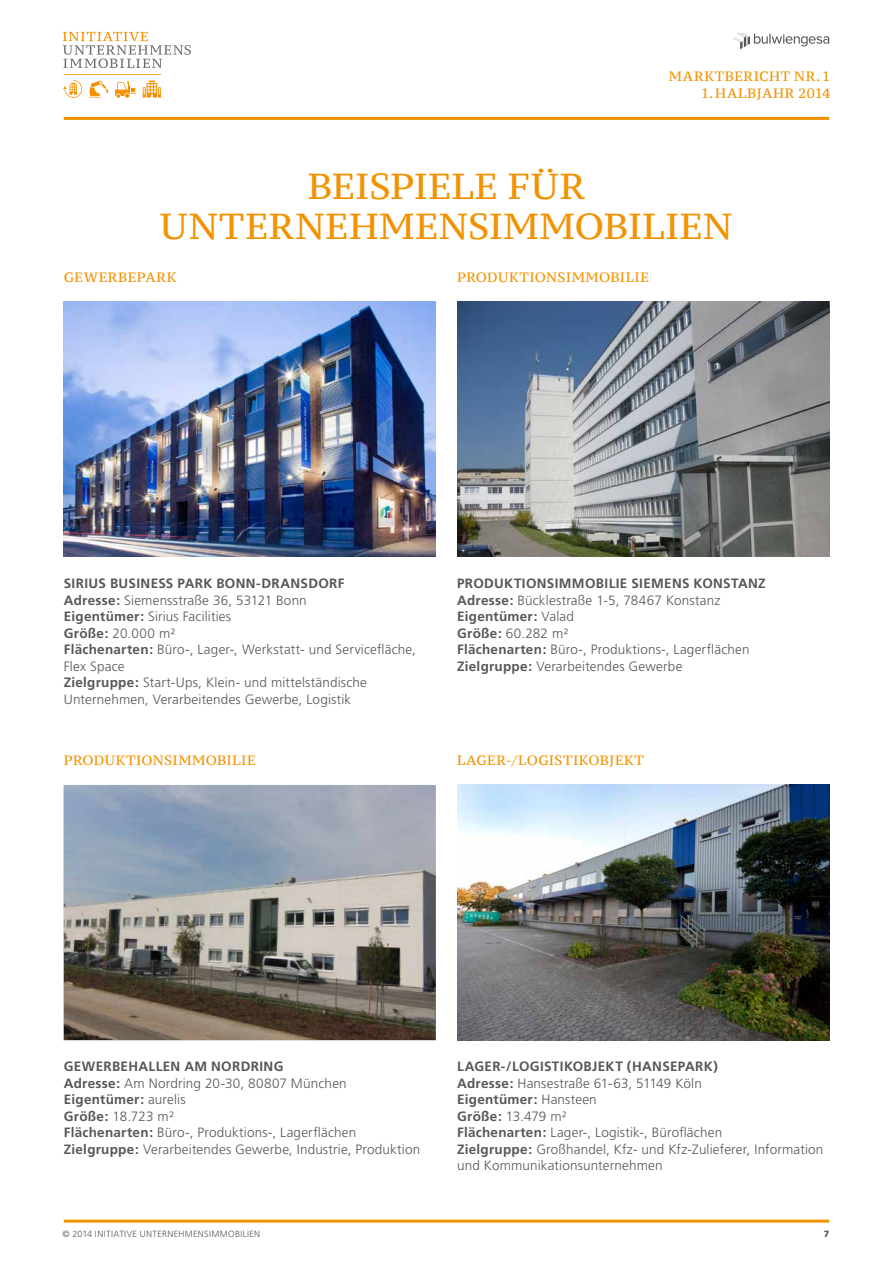
<style>
.page{position:relative;width:893px;height:1263px;background:#fff}
.page>*{position:absolute;margin:0;border:0;box-sizing:border-box;transform-origin:0 0}
.t1{font:36px/40.5px "PT Serif Caption";letter-spacing:.01em;color:#f39200;text-align:center}
.t2{font:300 13.5px/16.5px "Frutiger";letter-spacing:.015em;color:#575757}
.t3{font:13.5px "PT Serif Caption";letter-spacing:.04em;color:#f39200}
.t4{font:700 13.5px "Frutiger";letter-spacing:.025em;color:#575757}
.t5{font:300 9px "Frutiger";letter-spacing:.04em;color:#575757}
.t6{font:900 9px "Frutiger";color:#575757}
.s1{font-weight:700}
</style>
<div class="page">
<hr style="left:64px;top:1219px;width:765px;height:3px;background:#f39200">
<hr style="left:64px;top:117px;width:765px;height:3px;background:#f39200">
<svg style="left:63px;top:32px;width:128px;height:66px"></svg>
<svg style="left:733px;top:32px;width:96px;height:17px"></svg>
<img style="left:64px;top:785px;width:372px;height:255px">
<img style="left:457px;top:302px;width:372px;height:255px">
<img style="left:457px;top:785px;width:372px;height:255px">
<img style="left:64px;top:302px;width:372px;height:255px">
<p class="t3" style="left:669px;top:68px;width:163px">MARKTBERICHT NR.1</p>
<p class="t3" style="left:701px;top:84px;width:131px">1. HALBJAHR 2014</p>
<h1 class="t1" style="left:160px;top:165px;width:568px">BEISPIELE FÜR<br>UNTERNEHMENSIMMOBILIEN</h1>
<p class="t3" style="left:64px;top:269px;width:114px">GEWERBEPARK</p>
<p class="t3" style="left:457px;top:269px;width:194px">PRODUKTIONSIMMOBILIE</p>
<p class="t2" style="left:64px;top:576px;width:354px;text-indent:46px"><span class="s1">Busi ness Park Bonn-Dransdorf<br>Adresse:</span> Siemensstraße 36, 53121 Bonn<br><span class="s1">Eigentümer:</span> Sirius Facilities<br><span class="s1">Größe:</span> 20.000 m²<br><span class="s1">Flächenarten:</span> Büro-, Lager-, Werkstatt- und Servicefläche, Flex Space<br><span class="s1">Zielgruppe:</span> Start-U ps, Klein- und mittelständische<br>U nternehmen, Verarbeitendes Gewerbe, Logistik</p>
<p class="t4" style="left:64px;top:576px;width:29px">Sirius</p>
<p class="t4" style="left:457px;top:576px;width:18px">PROD</p>
<p class="t4" style="left:494px;top:576px;width:210px">UKTIONSIMMOBILIE SIEMENS KON</p>
<p class="t4" style="left:723px;top:576px;width:44px">STAN Z</p>
<p class="t2" style="left:457px;top:592px;width:294px"><span class="s1">Adresse:</span> Bücklestraße 1-5, 78467 Konstanz <span class="s1">Eigentümer:</span> Valad<br><span class="s1">Größe:</span> 60.282 m²<br><span class="s1">Flächenarten:</span> Büro-, Produktions-, Lagerflächen <span class="s1">Zielgruppe:</span> Verarbeitendes Gewerbe</p>
<p class="t3" style="left:64px;top:751px;width:194px">PRODUKTIONSIMMOBILIE</p>
<p class="t3" style="left:457px;top:751px;width:188px">LAGER-/LOGISTIKOBJEKT</p>
<p class="t2" style="left:64px;top:1059px;width:358px"><span class="s1">Gewerbehallen am Nordring<br>Adresse:</span> Am Nordring 20-30, 80807 M ünchen <span class="s1">Eigentümer:</span> aurelis<br><span class="s1">Größe:</span> 18.723 m²<br><span class="s1">Flächenarten:</span> Büro-, Produktions-, Lagerflächen <span class="s1">Zielgruppe:</span> Verarbeitendes Gewerbe, I ndustrie, Produktion</p>
<p class="t2" style="left:457px;top:1059px;width:368px;text-indent:107px"><span class="s1">kobjekt (Hansepark)<br>Adresse:</span> Hansestraße 61-63, 51149 Köln<br><span class="s1">Eigentümer:</span> Hansteen<br><span class="s1">Größe:</span> 13.479 m²<br><span class="s1">Flächenarten:</span> Lager-, Logistik-, Büroflächen<br><span class="s1">Zielgruppe:</span> Großhandel, Kfz- und Kfz-Zulieferer, I nformation und Kommunikationsunternehmen</p>
<p class="t4" style="left:457px;top:1059px;width:81px">Lager-/Logisti</p>
<p class="t5" style="left:63px;top:1229px;width:199px">© 2014 Initiative Unternehmensimmobi lien</p>
<p class="t6" style="left:824px;top:1229px;width:7px">7</p>
</div>
